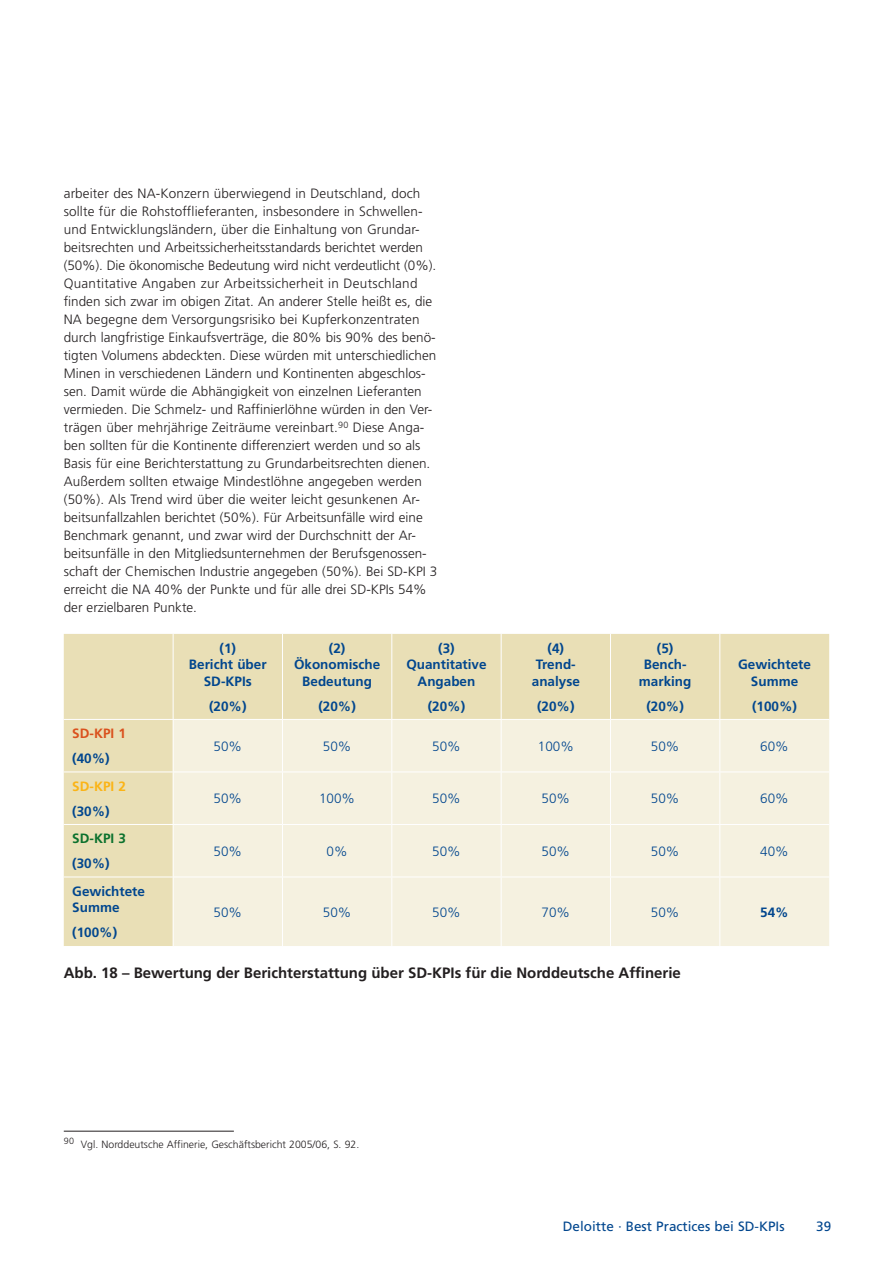
<style>
.page{position:relative;width:893px;height:1263px;background:#fff}
.page>*{position:absolute;margin:0;border:0;box-sizing:border-box;transform-origin:0 0}
.t1{font:700 15px "Frutiger";color:#231f20}
.t2{font:300 13.5px/18px "Frutiger";color:#231f20}
.t3{font:700 13.5px/16.5px "Frutiger";color:#01468e;text-align:center}
.t4{font:300 13.5px "Frutiger";color:#01468e}
.t5{font:13.5px "Frutiger";color:#01468e}
.t6{font:700 13.5px "Frutiger";color:#da511d}
.t7{font:700 13.5px "Frutiger";color:#fbb416}
.t8{font:700 13.5px "Frutiger";color:#0b712d}
.t9{font:300 10.5px "Frutiger";color:#231f20}
</style>
<div class="page">
<hr style="left:64px;top:1131px;width:170px;height:1px;background:#231f20">
<div style="left:64px;top:634px;width:765px;height:312px;background:#e9dfb6"></div>
<div style="left:174px;top:720px;width:655px;height:226px;background:#f5f1e0"></div>
<hr style="left:173px;top:634px;width:1px;height:85px;background:#fff">
<hr style="left:282px;top:634px;width:1px;height:85px;background:#fff">
<hr style="left:391px;top:634px;width:1px;height:85px;background:#fff">
<hr style="left:501px;top:634px;width:1px;height:85px;background:#fff">
<hr style="left:610px;top:634px;width:1px;height:85px;background:#fff">
<hr style="left:719px;top:634px;width:1px;height:85px;background:#fff">
<hr style="left:64px;top:719px;width:109px;height:1px;background:#fff">
<hr style="left:173px;top:719px;width:109px;height:1px;background:#fff">
<hr style="left:173px;top:720px;width:1px;height:51px;background:#fff">
<hr style="left:282px;top:719px;width:110px;height:1px;background:#fff">
<hr style="left:282px;top:720px;width:1px;height:51px;background:#fff">
<hr style="left:392px;top:719px;width:109px;height:1px;background:#fff">
<hr style="left:391px;top:720px;width:1px;height:51px;background:#fff">
<hr style="left:501px;top:719px;width:109px;height:1px;background:#fff">
<hr style="left:501px;top:720px;width:1px;height:51px;background:#fff">
<hr style="left:610px;top:719px;width:110px;height:1px;background:#fff">
<hr style="left:610px;top:720px;width:1px;height:51px;background:#fff">
<hr style="left:720px;top:719px;width:109px;height:1px;background:#fff">
<hr style="left:719px;top:720px;width:1px;height:51px;background:#fff">
<hr style="left:64px;top:771px;width:109px;height:1px;background:#fff">
<hr style="left:173px;top:771px;width:109px;height:1px;background:#fff">
<hr style="left:173px;top:772px;width:1px;height:52px;background:#fff">
<hr style="left:282px;top:771px;width:110px;height:1px;background:#fff">
<hr style="left:282px;top:772px;width:1px;height:52px;background:#fff">
<hr style="left:392px;top:771px;width:109px;height:1px;background:#fff">
<hr style="left:391px;top:772px;width:1px;height:52px;background:#fff">
<hr style="left:501px;top:771px;width:109px;height:1px;background:#fff">
<hr style="left:501px;top:772px;width:1px;height:52px;background:#fff">
<hr style="left:610px;top:771px;width:110px;height:1px;background:#fff">
<hr style="left:610px;top:772px;width:1px;height:52px;background:#fff">
<hr style="left:720px;top:771px;width:109px;height:1px;background:#fff">
<hr style="left:719px;top:772px;width:1px;height:52px;background:#fff">
<hr style="left:64px;top:824px;width:109px;height:1px;background:#fff">
<hr style="left:173px;top:824px;width:109px;height:1px;background:#fff">
<hr style="left:173px;top:825px;width:1px;height:52px;background:#fff">
<hr style="left:282px;top:824px;width:110px;height:1px;background:#fff">
<hr style="left:282px;top:825px;width:1px;height:52px;background:#fff">
<hr style="left:392px;top:824px;width:109px;height:1px;background:#fff">
<hr style="left:391px;top:825px;width:1px;height:52px;background:#fff">
<hr style="left:501px;top:824px;width:109px;height:1px;background:#fff">
<hr style="left:501px;top:825px;width:1px;height:52px;background:#fff">
<hr style="left:610px;top:824px;width:110px;height:1px;background:#fff">
<hr style="left:610px;top:825px;width:1px;height:52px;background:#fff">
<hr style="left:720px;top:824px;width:109px;height:1px;background:#fff">
<hr style="left:719px;top:825px;width:1px;height:52px;background:#fff">
<hr style="left:64px;top:877px;width:109px;height:1px;background:#fff">
<hr style="left:173px;top:877px;width:109px;height:1px;background:#fff">
<hr style="left:173px;top:877px;width:1px;height:69px;background:#fff">
<hr style="left:282px;top:877px;width:110px;height:1px;background:#fff">
<hr style="left:282px;top:877px;width:1px;height:69px;background:#fff">
<hr style="left:392px;top:877px;width:109px;height:1px;background:#fff">
<hr style="left:391px;top:877px;width:1px;height:69px;background:#fff">
<hr style="left:501px;top:877px;width:109px;height:1px;background:#fff">
<hr style="left:501px;top:877px;width:1px;height:69px;background:#fff">
<hr style="left:610px;top:877px;width:110px;height:1px;background:#fff">
<hr style="left:610px;top:877px;width:1px;height:69px;background:#fff">
<hr style="left:720px;top:877px;width:109px;height:1px;background:#fff">
<hr style="left:719px;top:877px;width:1px;height:69px;background:#fff">
<p class="t2" style="left:64px;top:184px;width:375px">arbeiter des NA-Konzern überwiegend in Deutschland, doch sollte für die Rohstofflieferanten, insbesondere in Schwellen&shy;und Entwicklungsländern, über die Einhaltung von Grundar&shy;beitsrechten und Arbeitssicherheitsstandards berichtet werden (50%). Die ökonomische Bedeutung wird nicht verdeutlicht (0%).<br>Quantitative Angaben zur Arbeitssicherheit in Deutschland finden sich zwar im obigen Zitat. An anderer Stelle heißt es, die NA begegne dem Versorgungsrisiko bei Kupferkonzentraten durch langfristige Einkaufsverträge, die 80% bis 90% des benö&shy;tigten Volumens abdeckten. Diese würden mit unterschiedlichen Minen in verschiedenen Ländern und Kontinenten abgeschlos&shy;sen. Damit würde die Abhängigkeit von einzelnen Lieferanten vermieden. Die Schmelz- und Raffinierlöhne würden in den Ver&shy;trägen über mehrjährige Zeiträume vereinbart.<sup>90</sup> Diese Anga&shy;ben sollten für die Kontinente differenziert werden und so als Basis für eine Berichterstattung zu Grundarbeitsrechten dienen.<br>Außerdem sollten etwaige Mindestlöhne angegeben werden (50%). Als Trend wird über die weiter leicht gesunkenen Ar&shy;beitsunfallzahlen berichtet (50%). Für Arbeitsunfälle wird eine Benchmark genannt, und zwar wird der Durchschnitt der Ar&shy;beitsunfälle in den Mitgliedsunternehmen der Berufsgenossen&shy;schaft der Chemischen Industrie angegeben (50%). Bei SD-KPI 3 erreicht die NA 40% der Punkte und für alle drei SD-KPIs 54% der erzielbaren Punkte.</p>
<p class="t3" style="left:189px;top:640px;width:79px">(1)<br>Bericht über<br>SD-KPIs</p>
<p class="t3" style="left:209px;top:698px;width:39px">(20%)</p>
<p class="t3" style="left:294px;top:640px;width:88px">(2)<br>Ökonomische<br>Bedeutung</p>
<p class="t3" style="left:318px;top:698px;width:39px">(20%)</p>
<p class="t3" style="left:406px;top:640px;width:82px">(3)<br>Quantitative<br>Angaben</p>
<p class="t3" style="left:428px;top:698px;width:39px">(20%)</p>
<p class="t3" style="left:532px;top:640px;width:50px">(4)<br>Trend&shy;analyse</p>
<p class="t3" style="left:537px;top:698px;width:39px">(20%)</p>
<p class="t3" style="left:639px;top:640px;width:54px">(5)<br>Bench&shy;marking</p>
<p class="t3" style="left:646px;top:698px;width:39px">(20%)</p>
<p class="t3" style="left:738px;top:656px;width:74px">Gewichtete<br>Summe</p>
<p class="t3" style="left:752px;top:698px;width:47px">(100%)</p>
<p class="t6" style="left:72px;top:726px;width:55px">SD-KPI 1</p>
<p class="t3" style="left:72px;top:750px;width:39px">(40%)</p>
<p class="t7" style="left:72px;top:778px;width:55px">SD-KPI 2</p>
<p class="t3" style="left:72px;top:803px;width:39px">(30%)</p>
<p class="t8" style="left:72px;top:831px;width:55px">SD-KPI 3</p>
<p class="t3" style="left:72px;top:855px;width:39px">(30%)</p>
<p class="t3" style="left:72px;top:883px;width:74px;text-align:left">Gewichtete<br>Summe</p>
<p class="t3" style="left:72px;top:924px;width:47px">(100%)</p>
<p class="t4" style="left:214px;top:739px;width:30px">50%</p>
<p class="t4" style="left:323px;top:739px;width:30px">50%</p>
<p class="t4" style="left:432px;top:739px;width:30px">50%</p>
<p class="t4" style="left:538px;top:739px;width:38px">100%</p>
<p class="t4" style="left:651px;top:739px;width:30px">50%</p>
<p class="t4" style="left:760px;top:739px;width:30px">60%</p>
<p class="t4" style="left:214px;top:791px;width:30px">50%</p>
<p class="t4" style="left:319px;top:791px;width:38px">100%</p>
<p class="t4" style="left:432px;top:791px;width:30px">50%</p>
<p class="t4" style="left:542px;top:791px;width:30px">50%</p>
<p class="t4" style="left:651px;top:791px;width:30px">50%</p>
<p class="t4" style="left:760px;top:791px;width:30px">60%</p>
<p class="t4" style="left:214px;top:844px;width:30px">50%</p>
<p class="t4" style="left:327px;top:844px;width:23px">0%</p>
<p class="t4" style="left:432px;top:844px;width:30px">50%</p>
<p class="t4" style="left:542px;top:844px;width:30px">50%</p>
<p class="t4" style="left:651px;top:844px;width:30px">50%</p>
<p class="t4" style="left:760px;top:844px;width:30px">40%</p>
<p class="t4" style="left:214px;top:904px;width:30px">50%</p>
<p class="t4" style="left:323px;top:904px;width:30px">50%</p>
<p class="t4" style="left:432px;top:904px;width:30px">50%</p>
<p class="t4" style="left:542px;top:904px;width:30px">70%</p>
<p class="t4" style="left:651px;top:904px;width:30px">50%</p>
<p class="t3" style="left:760px;top:904px;width:30px">54%</p>
<p class="t1" style="left:64px;top:964px;width:619px">Abb. 18 – Bewertung der Berichterstattung über SD-KPIs für die Norddeutsche Affinerie</p>
<p class="t9" style="left:64px;top:1138px;width:297px"><sup>90</sup> Vgl. Norddeutsche Affinerie, Geschäftsbericht 2005/06, S. 92.</p>
<p class="t5" style="left:563px;top:1218px;width:223px">Deloitte · Best Practices bei SD-KPIs</p>
<p class="t5" style="left:816px;top:1218px;width:17px">39</p>
</div>
